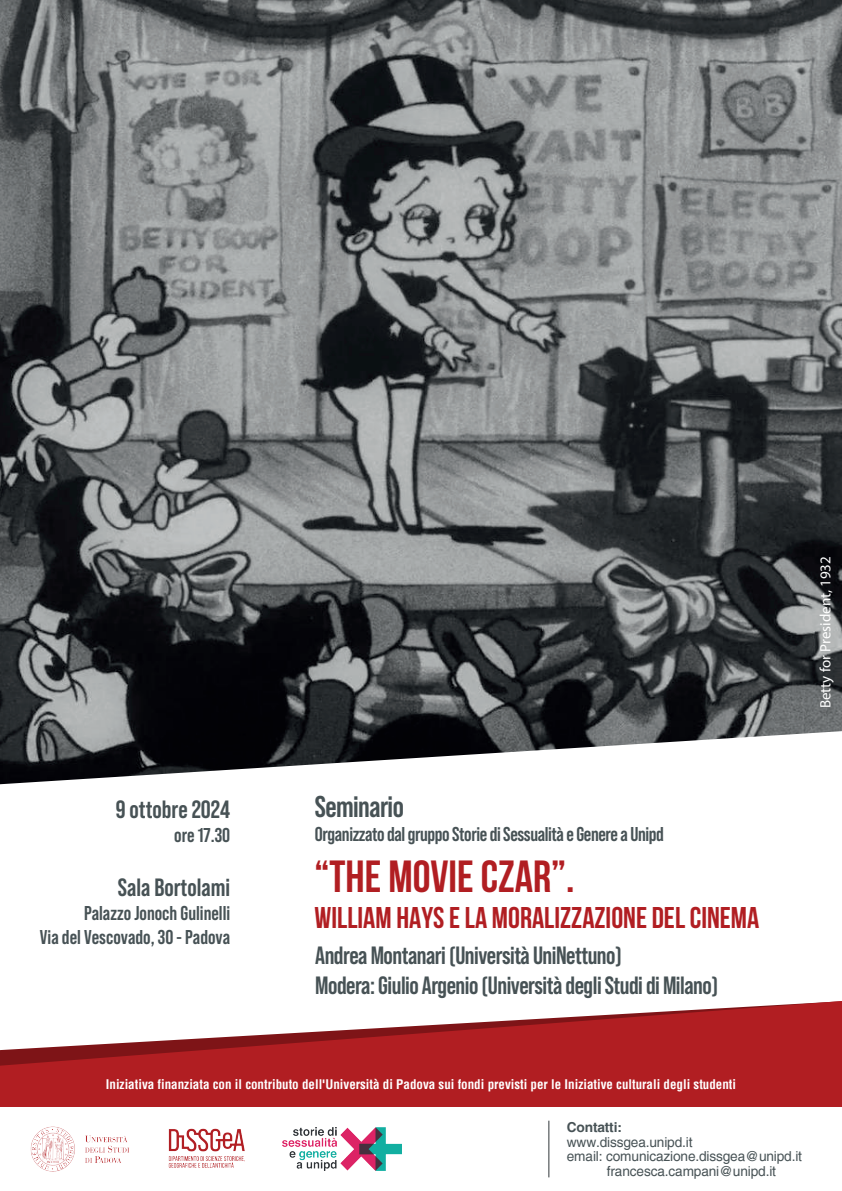
<style>
.page{position:relative;width:842px;height:1191px;background:#fff}
.page>*{position:absolute;margin:0;border:0;box-sizing:border-box;transform-origin:0 0}
.t1{font:700 45px "Bebas Neue";color:#b11e22}
.t2{font:700 30px "Bebas Neue";color:#b11e22}
.t3{font:700 30px "Bebas Neue Pro";letter-spacing:-.02em;color:#475255}
.t4{font:700 25px/30px "Bebas Neue Pro";letter-spacing:-.02em;color:#475255}
.t5{font:700 25px "Bebas Neue Pro";color:#475255}
.t6{font:700 20px/24px "Bebas Neue Pro";letter-spacing:-.01em;color:#475255;text-align:right}
.t7{font:15px "Myriad Pro";color:#fff}
.t8{font:13.7px "Helvetica";letter-spacing:-.01em;color:#475255}
.t9{font:700 13.7px "Helvetica";letter-spacing:-.01em;color:#475255}
.t10{font:700 condensed 13px "Helvetica";color:#fff}
</style>
<div class="page">
<img style="left:0;top:0;width:842px;height:731px">
<svg style="left:0;top:731px;width:842px;height:54px"></svg>
<svg style="left:0;top:1001px;width:842px;height:106px;fill:#b11e22"></svg>
<hr style="left:549px;top:1120px;width:1px;height:57px;background:#30373a">
<img style="left:168px;top:1128px;width:77px;height:40px">
<img style="left:283px;top:1127px;width:119px;height:43px">
<img style="left:30px;top:1126px;width:99px;height:46px">
<p class="t7" style="left:816px;top:708px;width:154px;rotate:-90deg">Betty for President, 1932</p>
<h3 class="t5" style="left:116px;top:795px;width:116px">9 ottobre 2024</h3>
<h3 class="t6" style="left:174px;top:822px;width:58px">ore 17.30</h3>
<h3 class="t5" style="left:118px;top:873px;width:114px">Sala Bortolami</h3>
<h3 class="t6" style="left:40px;top:900px;width:192px">Palazzo Jonoch Gulinelli<br>Via del Vescovado, 30 - Padova</h3>
<h2 class="t3" style="left:315px;top:790px;width:90px">Seminario</h2>
<h3 class="t6" style="left:315px;top:822px;width:350px">Organizzato dal gruppo Storie di Sessualità e Genere a Unipd</h3>
<h1 class="t1" style="left:315px;top:851px;width:261px">“THE MOVIE CZAR”.</h1>
<h2 class="t2" style="left:315px;top:901px;width:446px">WILLIAM HAYS E LA MORALIZZAZIONE DEL CINEMA</h2>
<h3 class="t4" style="left:315px;top:939px;width:404px">Andrea Montanari (Università UniNettuno)<br>Modera: Giulio Argenio (Università degli Studi di Milano)</h3>
<p class="t10" style="left:106px;top:1075px;width:632px">Iniziativa finanziata con il contributo dell'Università di Padova sui fondi previsti per le Iniziative culturali degli studenti</p>
<p class="t9" style="left:567px;top:1118px;width:57px">Contatti:</p>
<p class="t8" style="left:567px;top:1133px;width:127px">www.dissgea.unipd.it</p>
<p class="t8" style="left:567px;top:1148px;width:237px">email: comunicazione.dissgea@unipd.it</p>
<p class="t8" style="left:607px;top:1163px;width:171px">francesca.campani@unipd.it</p>
</div>
